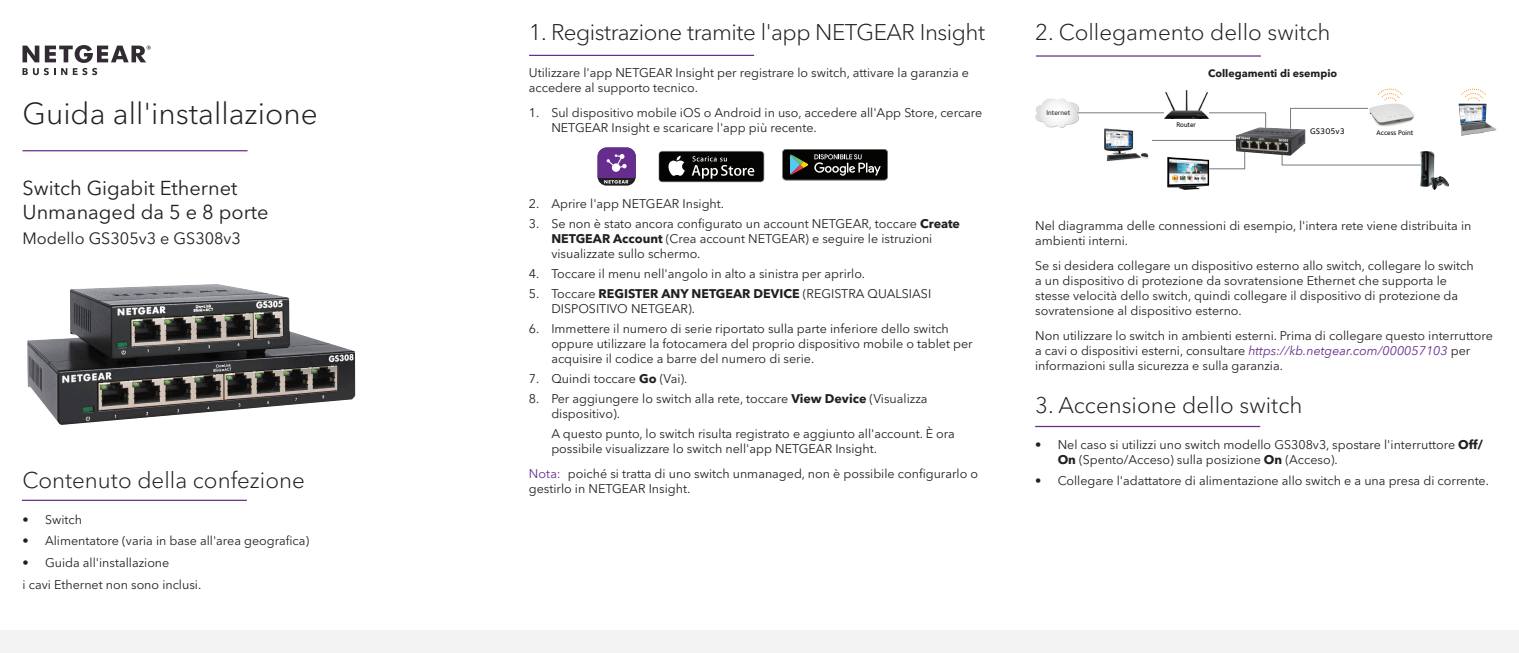
<style>
.page{position:relative;width:1519px;height:653px;background:#fff}
.page>*{position:absolute;margin:0;border:0;box-sizing:border-box;transform-origin:0 0}
.t1{font:300 30px "Avenir Next LT Pro";color:#231f20}
.h1_head{font:300 22.5px "Avenir Next LT Pro";color:#231f20}
.h1_head-2{font:300 22.5px "Avenir Next LT Pro";letter-spacing:-.02em;color:#231f20}
.td_document_subtitle{font:20px/24px "Avenir Next LT Pro";color:#231f20}
.td_document_subtitle-2{font:16.25px "Avenir Next LT Pro";color:#231f20}
.p0_body{font:12.5px/15px "Avenir Next LT Pro";color:#231f20}
.p1_body{font:12.5px/15px "Avenir Next LT Pro";color:#231f20}
.CallOut{font:700 10.62px "Avenir Next LT Pro";color:#231f20}
.t2{font:500 8.38px "Foundry Sterling";color:#000}
.t3{font:500 7px "Foundry Sterling";color:#000}
.t4{font:500 7px "Foundry Sterling";color:#201d1e}
.s1{font-weight:700}
.s2{color:#662d8e}
.s3{font-family:"Avenir Next";font-style:italic;color:#662d8e}
</style>
<div class="page">
<svg style="left:22px;top:45px;width:129px;height:30px"></svg>
<hr style="left:22px;top:150px;width:226px;height:1px;background:#662d8e">
<div style="left:0;top:630px;width:1519px;height:22px;background:#f3f3f3"></div>
<img style="left:27px;top:284px;width:328px;height:141px">
<svg style="left:598px;top:147px;width:38px;height:38px"></svg>
<svg style="left:598px;top:147px;width:38px;height:36px"></svg>
<div style="left:658px;top:151px;width:106px;height:31px;background:#98999c;border-radius:4px"></div>
<div style="left:659px;top:151px;width:105px;height:30px;background:#040503;border-radius:3px"></div>
<svg style="left:668px;top:156px;width:17px;height:20px"></svg>
<svg style="left:692px;top:156px;width:62px;height:23px"></svg>
<div style="left:782px;top:149px;width:107px;height:33px;background:#a4a4a4"></div>
<svg style="left:782px;top:149px;width:106px;height:31px;background:#2e312f"></svg>
<svg style="left:1281px;top:139px;width:148px;height:26px"></svg>
<hr style="left:1075px;top:113px;width:96px;height:1px;background:#747a81">
<svg style="left:1208px;top:112px;width:58px;height:15px"></svg>
<svg style="left:1290px;top:108px;width:78px;height:24px"></svg>
<svg style="left:1196px;top:139px;width:49px;height:30px"></svg>
<hr style="left:1133px;top:140px;width:113px;height:1px;background:#747a81">
<svg style="left:1461px;top:88px;width:25px;height:13px"></svg>
<svg style="left:1377px;top:88px;width:26px;height:13px"></svg>
<svg style="left:1035px;top:98px;width:47px;height:30px"></svg>
<img style="left:1164px;top:90px;width:44px;height:29px">
<img style="left:1104px;top:128px;width:47px;height:34px">
<img style="left:1167px;top:153px;width:54px;height:37px">
<img style="left:1236px;top:127px;width:69px;height:29px">
<img style="left:1369px;top:103px;width:46px;height:24px">
<img style="left:1458px;top:103px;width:38px;height:33px">
<img style="left:1420px;top:152px;width:29px;height:37px">
<hr style="left:529px;top:55px;width:225px;height:1px;background:#662d8e">
<hr style="left:1036px;top:55px;width:225px;height:2px;background:#662d8e">
<hr style="left:22px;top:499px;width:225px;height:2px;background:#662d8e">
<hr style="left:1035px;top:426px;width:225px;height:1px;background:#662d8e">
<h1 class="t1" style="left:22px;top:96px;width:297px">Guida all'installazione</h1>
<p class="td_document_subtitle" style="left:22px;top:176px;width:247px">Switch Gigabit Ethernet<br>Unmanaged da 5 e 8 porte</p>
<p class="td_document_subtitle-2" style="left:22px;top:229px;width:220px">Modello GS305v3 e GS308v3</p>
<p class="h1_head" style="left:22px;top:466px;width:284px">Contenuto della confezione</p>
<p class="p0_body" style="left:22px;top:512px;width:61px">• Switch</p>
<p class="p0_body" style="left:22px;top:533px;width:288px">• Alimentatore (varia in base all'area geografica)</p>
<p class="p0_body" style="left:22px;top:554px;width:148px">• Guida all'installazione</p>
<p class="p0_body" style="left:22px;top:577px;width:180px">i cavi Ethernet non sono inclusi.</p>
<p class="h1_head-2" style="left:529px;top:18px;width:458px">1. Registrazione tramite l'app NETGEAR Insight</p>
<p class="p0_body" style="left:529px;top:65px;width:442px">Utilizzare l'app NETGEAR Insight per registrare lo switch, attivare la garanzia e accedere al supporto tecnico.</p>
<p class="p0_body" style="left:551px;top:105px;width:432px;text-indent:-22px">1. Sul dispositivo mobile iOS o Android in uso, accedere all'App Store, cercare<br>NETGEAR Insight e scaricare l'app più recente.</p>
<p class="p0_body" style="left:529px;top:196px;width:197px">2. Aprire l'app NETGEAR Insight.</p>
<p class="p0_body" style="left:551px;top:216px;width:410px;text-indent:-22px">3. Se non è stato ancora configurato un account NETGEAR, toccare <span class="s1">Create<br>NETGEAR Account</span> (Crea account NETGEAR) e seguire le istruzioni visualizzate sullo schermo.</p>
<p class="p0_body" style="left:529px;top:266px;width:338px">4. Toccare il menu nell'angolo in alto a sinistra per aprirlo.</p>
<p class="p0_body" style="left:551px;top:286px;width:381px;text-indent:-22px">5. Toccare <span class="s1">REGISTER ANY NETGEAR DEVICE</span> (REGISTRA QUALSIASI<br>DISPOSITIVO NETGEAR).</p>
<p class="p0_body" style="left:551px;top:321px;width:423px;text-indent:-22px">6. Immettere il numero di serie riportato sulla parte inferiore dello switch oppure utilizzare la fotocamera del proprio dispositivo mobile o tablet per acquisire il codice a barre del numero di serie.</p>
<p class="p0_body" style="left:529px;top:371px;width:160px">7. Quindi toccare <span class="s1">Go</span> (Vai).</p>
<p class="p0_body" style="left:551px;top:391px;width:378px;text-indent:-22px">8. Per aggiungere lo switch alla rete, toccare <span class="s1">View Device</span> (Visualizza dispositivo).</p>
<p class="p1_body" style="left:551px;top:426px;width:405px">A questo punto, lo switch risulta registrato e aggiunto all'account. È ora possibile visualizzare lo switch nell'app NETGEAR Insight.</p>
<p class="p0_body" style="left:529px;top:466px;width:451px"><span class="s2">Nota:</span> poiché si tratta di uno switch unmanaged, non è possibile configurarlo o gestirlo in NETGEAR Insight.</p>
<p class="h1_head" style="left:1035px;top:18px;width:297px">2. Collegamento dello switch</p>
<p class="t4" style="left:1046px;top:108px;width:25px">Internet</p>
<p class="CallOut" style="left:1208px;top:67px;width:131px">Collegamenti di esempio</p>
<p class="t3" style="left:1176px;top:120px;width:21px">Router</p>
<p class="t2" style="left:1310px;top:126px;width:36px">GS305v3</p>
<p class="t3" style="left:1376px;top:129px;width:38px">Access Point</p>
<p class="p0_body" style="left:1035px;top:218px;width:438px">Nel diagramma delle connessioni di esempio, l'intera rete viene distribuita in ambienti interni.</p>
<p class="p0_body" style="left:1035px;top:258px;width:440px">Se si desidera collegare un dispositivo esterno allo switch, collegare lo switch a un dispositivo di protezione da sovratensione Ethernet che supporta le stesse velocità dello switch, quindi collegare il dispositivo di protezione da sovratensione al dispositivo esterno.</p>
<p class="p0_body" style="left:1035px;top:328px;width:459px">Non utilizzare lo switch in ambienti esterni. Prima di collegare questo interruttore a cavi o dispositivi esterni, consultare <span class="s3">https://kb.netgear.com/000057103</span> per informazioni sulla sicurezza e sulla garanzia.</p>
<p class="h1_head" style="left:1035px;top:391px;width:269px">3. Accensione dello switch</p>
<p class="p0_body" style="left:1058px;top:437px;width:427px;text-indent:-22px">• Nel caso si utilizzi uno switch modello GS308v3, spostare l'interruttore <span class="s1">Off/<br>On</span> (Spento/Acceso) sulla posizione <span class="s1">On</span> (Acceso).</p>
<p class="p0_body" style="left:1035px;top:473px;width:455px">• Collegare l'adattatore di alimentazione allo switch e a una presa di corrente.</p>
</div>
